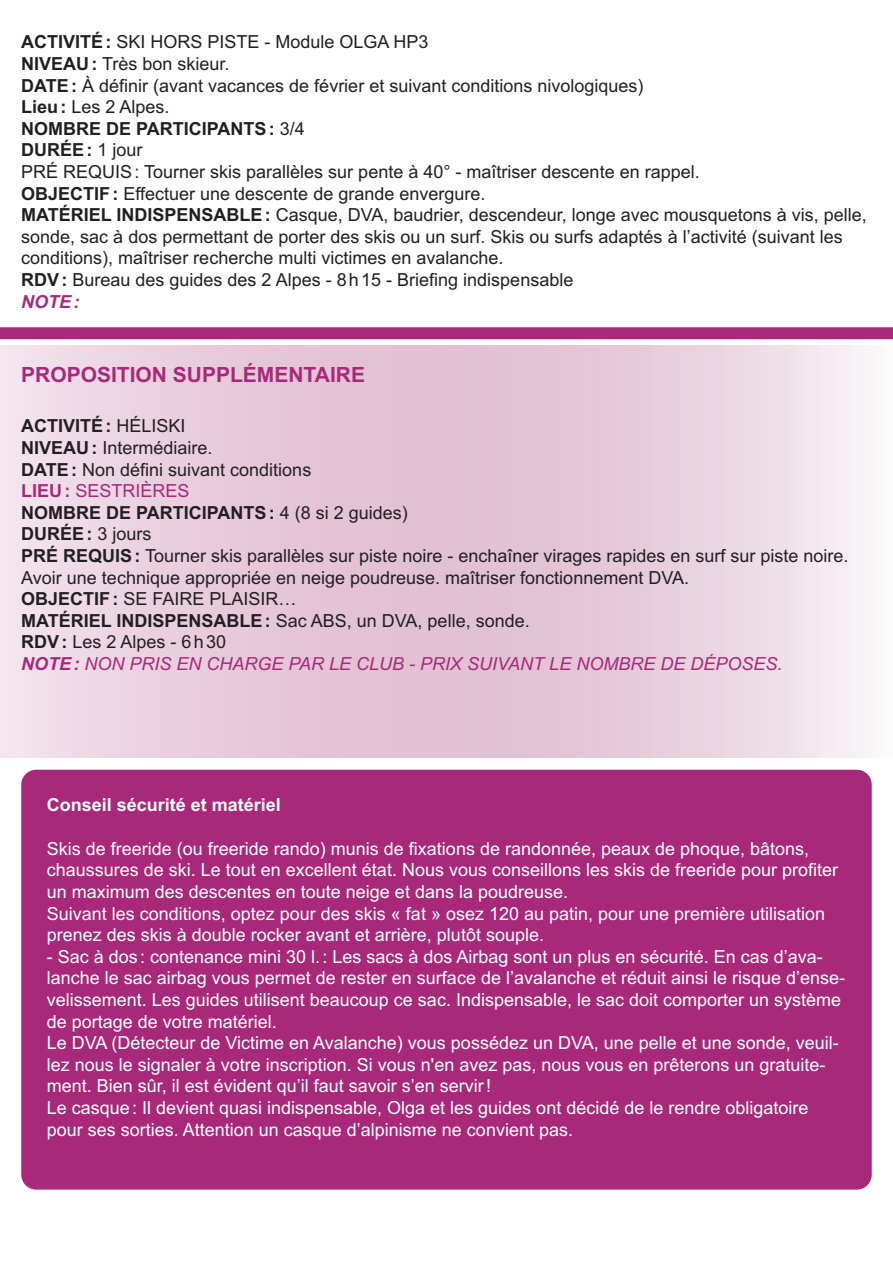
<style>
.page{position:relative;width:893px;height:1263px;background:#fff}
.page>*{position:absolute;margin:0;border:0;box-sizing:border-box;transform-origin:0 0}
.t1{font:700 21px "Arial";color:#a8297a}
.t2{font:18px/21.6px "Arial";color:#231f20}
.t3{font:18px/21.6px "Arial";color:#fff}
.t4{font:700 18px "Arial";color:#fff}
.s1{font-weight:700}
.s2{font-weight:700;font-style:italic;color:#a8297a}
.s3{font-weight:700;color:#a8297a}
.s4{color:#a8297a}
.s5{font-style:italic;color:#a8297a}
</style>
<div class="page">
<svg style="left:0;top:346px;width:865px;height:411px;background:#e8cfdd"></svg>
<div style="left:21px;top:770px;width:851px;height:419px;background:#a8297a;border-radius:15px"></div>
<div style="left:0;top:327px;width:893px;height:12px;background:#a8297a"></div>
<p class="t2" style="left:21px;top:31px;width:847px"><span class="s1">ACTIVITÉ:</span> SKI HORS PISTE - Module OLGA HP3<br><span class="s1">NIVEAU:</span> Très bon skieur.<br><span class="s1">DATE:</span> À définir (avant vacances de février et suivant conditions nivologiques)<br><span class="s1">Lieu:</span> Les 2 Alpes.<br><span class="s1">NOMBRE DE PARTICIPANTS:</span> 3/4<br><span class="s1">DURÉE:</span> 1 jour<br>PRÉ REQUIS: Tourner skis parallèles sur pente à 40° - maîtriser descente en rappel.<br><span class="s1">OBJECTIF:</span> Effectuer une descente de grande envergure.<br><span class="s1">MATÉRIEL INDISPENSABLE:</span> Casque, DVA, baudrier, descendeur, longe avec mousquetons à vis, pelle, sonde, sac à dos permettant de porter des skis ou un surf. Skis ou surfs adaptés à l’activité (suivant les conditions), maîtriser recherche multi victimes en avalanche.<br><span class="s1">RDV:</span> Bureau des guides des 2 Alpes - 8h15 - Briefing indispensable<br><span class="s2">NOTE:</span></p>
<p class="t1" style="left:21px;top:362px;width:345px">PROPOSITION SUPPLÉMENTAIRE</p>
<p class="t2" style="left:21px;top:415px;width:829px"><span class="s1">ACTIVITÉ:</span> HÉLISKI<br><span class="s1">NIVEAU:</span> Intermédiaire.<br><span class="s1">DATE:</span> Non défini suivant conditions<br><span class="s3">LIEU:</span> <span class="s4">SESTRIÈRES<br></span><span class="s1">NOMBRE DE PARTICIPANTS:</span> 4 (8 si 2 guides)<br><span class="s1">DURÉE:</span> 3 jours<br><span class="s1">PRÉ REQUIS:</span> Tourner skis parallèles sur piste noire - enchaîner virages rapides en surf sur piste noire.<br>Avoir une technique appropriée en neige poudreuse. maîtriser fonctionnement DVA.<br><span class="s1">OBJECTIF:</span> SE FAIRE PLAISIR…<br><span class="s1">MATÉRIEL INDISPENSABLE:</span> Sac ABS, un DVA, pelle, sonde.<br><span class="s1">RDV:</span> Les 2 Alpes - 6h30<br><span class="s2">NOTE:</span> <span class="s5">NON PRIS EN CHARGE PAR LE CLUB - PRIX SUIVANT LE NOMBRE DE DÉPOSES.</span></p>
<p class="t4" style="left:47px;top:795px;width:236px">Conseil sécurité et matériel</p>
<p class="t3" style="left:47px;top:838px;width:793px">Skis de freeride (ou freeride rando) munis de fixations de randonnée, peaux de phoque, bâtons, chaussures de ski. Le tout en excellent état. Nous vous conseillons les skis de freeride pour profiter un maximum des descentes en toute neige et dans la poudreuse.<br>Suivant les conditions, optez pour des skis « fat » osez 120 au patin, pour une première utilisation prenez des skis à double rocker avant et arrière, plutôt souple.</p>
<p class="t3" style="left:47px;top:946px;width:800px">- Sac à dos: contenance mini 30 l.: Les sacs à dos Airbag sont un plus en sécurité. En cas d’ava&shy;lanche le sac airbag vous permet de rester en surface de l’avalanche et réduit ainsi le risque d’ense&shy;velissement. Les guides utilisent beaucoup ce sac. Indispensable, le sac doit comporter un système de portage de votre matériel.<br>Le DVA (Détecteur de Victime en Avalanche) vous possédez un DVA, une pelle et une sonde, veuil&shy;lez nous le signaler à votre inscription. Si vous n'en avez pas, nous vous en prêterons un gratuite&shy;ment. Bien sûr, il est évident qu’il faut savoir s’en servir!<br>Le casque: Il devient quasi indispensable, Olga et les guides ont décidé de le rendre obligatoire pour ses sorties. Attention un casque d’alpinisme ne convient pas.</p>
</div>
